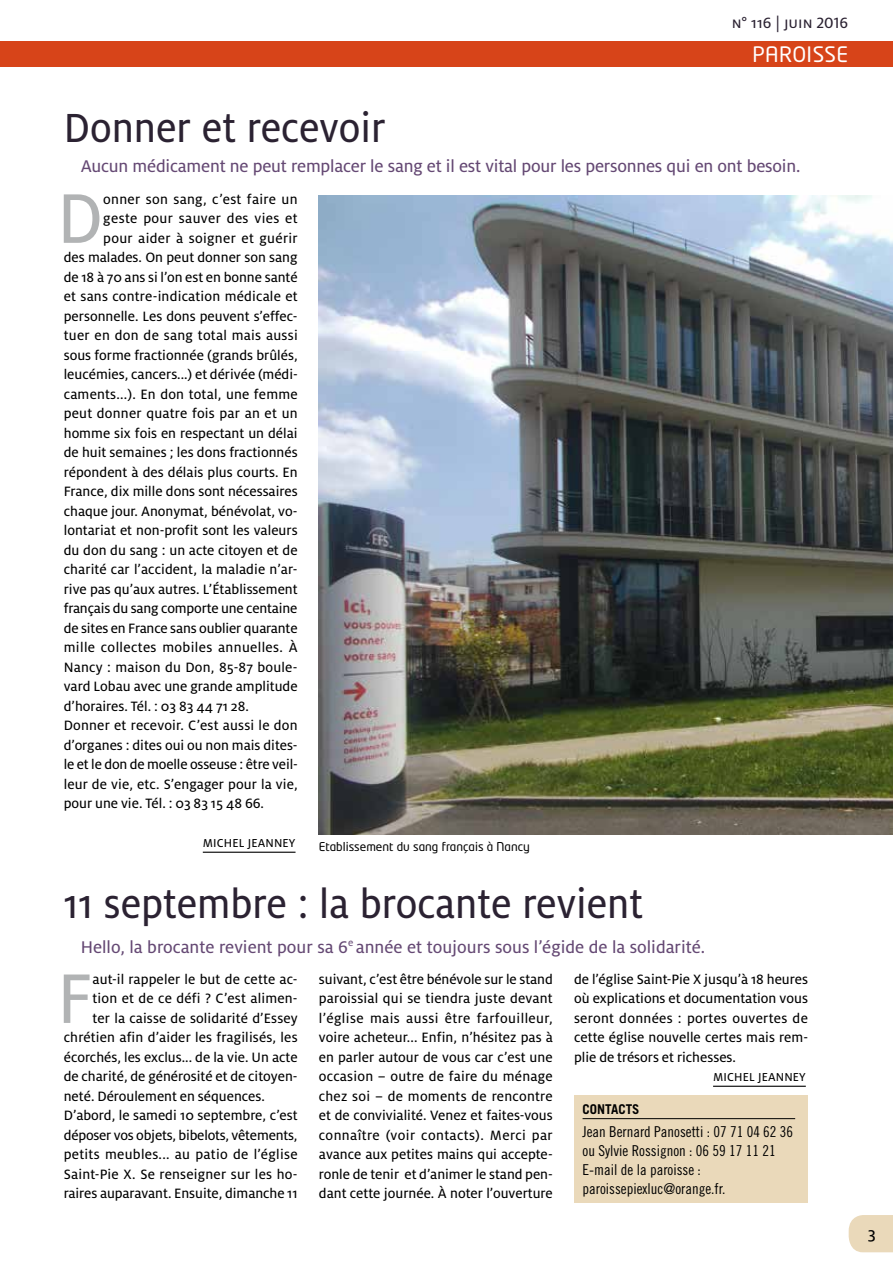
<style>
.page{position:relative;width:893px;height:1263px;background:#fff}
.page>*{position:absolute;margin:0;border:0;box-sizing:border-box;transform-origin:0 0}
.t1{font:77.7px "Milo OT Text";color:#b1b3b4;scale:.95 1}
.t2{font:45px "Milo OT Text";color:#2b2232;scale:.94 1}
.t3{font:21px "Neo Tech";letter-spacing:.02em;color:#fff}
.t4{font:18.75px "Milo OT Text";letter-spacing:-.01em;color:#654974}
.t5{font:18px "Milo OT Text";color:#000}
.t6{font:16.5px "Milo OT Text";color:#2b2232}
.t7{font:15px/19.5px "Milo OT Text";color:#000;text-align:justify}
.t8{font:15px/19px "Trade Gothic Cond Eighteen";color:#000}
.t9{font:15px "Milo OT Text";letter-spacing:.02em;color:#000}
.t10{font:15px "Milo OT Text";letter-spacing:.025em;color:#000}
.t11{font:700 13.5px "Trade Gothic";color:#000}
.t12{font:12.75px "Milo OT Text";letter-spacing:.01em;color:#000}
.t13{font:12px "Neo Tech";color:#000}
</style>
<div class="page">
<div style="left:849px;top:1215px;width:44px;height:37px;background:#ead9ba"></div>
<div style="left:0;top:41px;width:893px;height:25px;background:#d74419"></div>
<hr style="left:203px;top:852px;width:93px;height:1px;background:#000">
<hr style="left:713px;top:1086px;width:93px;height:1px;background:#000">
<img style="left:319px;top:196px;width:574px;height:638px">
<div style="left:574px;top:1095px;width:234px;height:108px;background:#ead9ba"></div>
<hr style="left:583px;top:1118px;width:212px;height:1px;background:#000">
<p class="t6" style="left:732px;top:13px;width:118px">n° 116 | juin 2016</p>
<h3 class="t3" style="left:752px;top:41px;width:97px">PAROISSE</h3>
<h2 class="t2" style="left:64px;top:103px;width:344px">Donner et recevoir</h2>
<p class="t4" style="left:81px;top:156px;width:721px">Aucun médicament ne peut remplacer le sang et il est vital pour les personnes qui en ont besoin.</p>
<h1 class="t1" style="left:57px;top:176px;width:50px">D</h1>
<p class="t9" style="left:103px;top:191px;width:196px">onner son sang, c’est faire un</p>
<p class="t10" style="left:103px;top:210px;width:196px">geste pour sauver des vies et</p>
<p class="t9" style="left:103px;top:230px;width:196px">pour aider à soigner et guérir</p>
<p class="t7" style="left:64px;top:248px;width:235px">des malades. On peut donner son sang</p>
<p class="t7" style="left:64px;top:267px;width:235px">de 18 à 70 ans si l’on est en bonne santé</p>
<p class="t7" style="left:64px;top:287px;width:235px">et sans contre-indication médicale et</p>
<p class="t7" style="left:64px;top:306px;width:235px">personnelle. Les dons peuvent s’effec-</p>
<p class="t7" style="left:64px;top:326px;width:236px">tuer en don de sang total mais aussi</p>
<p class="t7" style="left:64px;top:345px;width:235px">sous forme fractionnée (grands brûlés,</p>
<p class="t7" style="left:64px;top:365px;width:236px">leucémies, cancers...) et dérivée (médi-</p>
<p class="t7" style="left:64px;top:384px;width:235px">caments...). En don total, une femme</p>
<p class="t7" style="left:64px;top:404px;width:235px">peut donner quatre fois par an et un</p>
<p class="t7" style="left:64px;top:423px;width:235px">homme six fois en respectant un délai</p>
<p class="t7" style="left:64px;top:443px;width:235px">de huit semaines ; les dons fractionnés</p>
<p class="t7" style="left:64px;top:462px;width:235px">répondent à des délais plus courts. En</p>
<p class="t7" style="left:64px;top:482px;width:235px">France, dix mille dons sont nécessaires</p>
<p class="t7" style="left:64px;top:501px;width:235px">chaque jour. Anonymat, bénévolat, vo-</p>
<p class="t7" style="left:64px;top:521px;width:235px">lontariat et non-profit sont les valeurs</p>
<p class="t7" style="left:64px;top:540px;width:235px">du don du sang : un acte citoyen et de</p>
<p class="t7" style="left:64px;top:560px;width:235px">charité car l’accident, la maladie n’ar-</p>
<p class="t7" style="left:64px;top:579px;width:235px">rive pas qu’aux autres. L’Établissement</p>
<p class="t7" style="left:64px;top:599px;width:235px">français du sang comporte une centaine</p>
<p class="t7" style="left:64px;top:618px;width:235px">de sites en France sans oublier quarante</p>
<p class="t10" style="left:64px;top:639px;width:235px">mille collectes mobiles annuelles. À</p>
<p class="t7" style="left:64px;top:657px;width:235px">Nancy : maison du Don, 85-87 boule-</p>
<p class="t7" style="left:64px;top:677px;width:235px">vard Lobau avec une grande amplitude</p>
<p class="t7" style="left:64px;top:696px;width:187px">d’horaires. Tél. : 03 83 44 71 28.</p>
<p class="t7" style="left:64px;top:716px;width:235px">Donner et recevoir. C’est aussi le don</p>
<p class="t7" style="left:64px;top:735px;width:235px">d’organes : dites oui ou non mais dites-</p>
<p class="t7" style="left:64px;top:755px;width:235px">le et le don de moelle osseuse : être veil-</p>
<p class="t7" style="left:64px;top:774px;width:235px">leur de vie, etc. S’engager pour la vie,</p>
<p class="t7" style="left:64px;top:794px;width:202px">pour une vie. Tél. : 03 83 15 48 66.</p>
<p class="t12" style="left:203px;top:836px;width:94px">MICHEL JEANNEY</p>
<h2 class="t2" style="left:64px;top:879px;width:618px">11 septembre : la brocante revient</h2>
<p class="t4" style="left:81px;top:936px;width:626px">Hello, la brocante revient pour sa 6<sup>e</sup> année et toujours sous l’égide de la solidarité.</p>
<h1 class="t1" style="left:57px;top:956px;width:39px">F</h1>
<p class="t7" style="left:93px;top:969px;width:207px">aut-il rappeler le but de cette ac-</p>
<p class="t13" style="left:319px;top:839px;width:212px">Etablissement du sang français à Nancy</p>
<p class="t7" style="left:319px;top:969px;width:235px">suivant, c’est être bénévole sur le stand paroissial qui se tiendra juste devant l’église mais aussi être farfouilleur, voire acheteur... Enfin, n’hésitez pas à en parler autour de vous car c’est une occasion – outre de faire du ménage chez soi – de moments de rencontre et de convivialité. Venez et faites-vous connaître (voir contacts). Merci par avance aux petites mains qui accepte&shy;ronle de tenir et d’animer le stand pen&shy;dant cette journée. À noter l’ouverture</p>
<p class="t7" style="left:574px;top:969px;width:236px">de l’église Saint-Pie X jusqu’à 18 heures où explications et documentation vous seront données : portes ouvertes de cette église nouvelle certes mais rem&shy;plie de trésors et richesses.</p>
<p class="t7" style="left:93px;top:989px;width:207px">tion et de ce défi ? C’est alimen-</p>
<p class="t7" style="left:93px;top:1008px;width:207px">ter la caisse de solidarité d’Essey</p>
<p class="t7" style="left:64px;top:1028px;width:235px">chrétien afin d’aider les fragilisés, les</p>
<p class="t7" style="left:64px;top:1047px;width:235px">écorchés, les exclus... de la vie. Un acte</p>
<p class="t7" style="left:64px;top:1067px;width:235px">de charité, de générosité et de citoyen-</p>
<p class="t7" style="left:64px;top:1086px;width:203px">neté. Déroulement en séquences.</p>
<p class="t7" style="left:64px;top:1106px;width:235px">D’abord, le samedi 10 septembre, c’est</p>
<p class="t7" style="left:64px;top:1125px;width:235px">déposer vos objets, bibelots, vêtements,</p>
<p class="t9" style="left:64px;top:1146px;width:235px">petits meubles... au patio de l’église</p>
<p class="t7" style="left:64px;top:1164px;width:235px">Saint-Pie X. Se renseigner sur les ho-</p>
<p class="t7" style="left:64px;top:1184px;width:235px">raires auparavant. Ensuite, dimanche 11</p>
<p class="t12" style="left:713px;top:1070px;width:94px">MICHEL JEANNEY</p>
<p class="t11" style="left:583px;top:1101px;width:59px">CONTACTS</p>
<p class="t8" style="left:583px;top:1122px;width:212px">Jean Bernard Panosetti : 07 71 04 62 36 ou Sylvie Rossignon : 06 59 17 11 21<br>E-mail de la paroisse : paroissepiexluc@orange.fr.</p>
<p class="t5" style="left:868px;top:1223px;width:10px">3</p>
</div>
